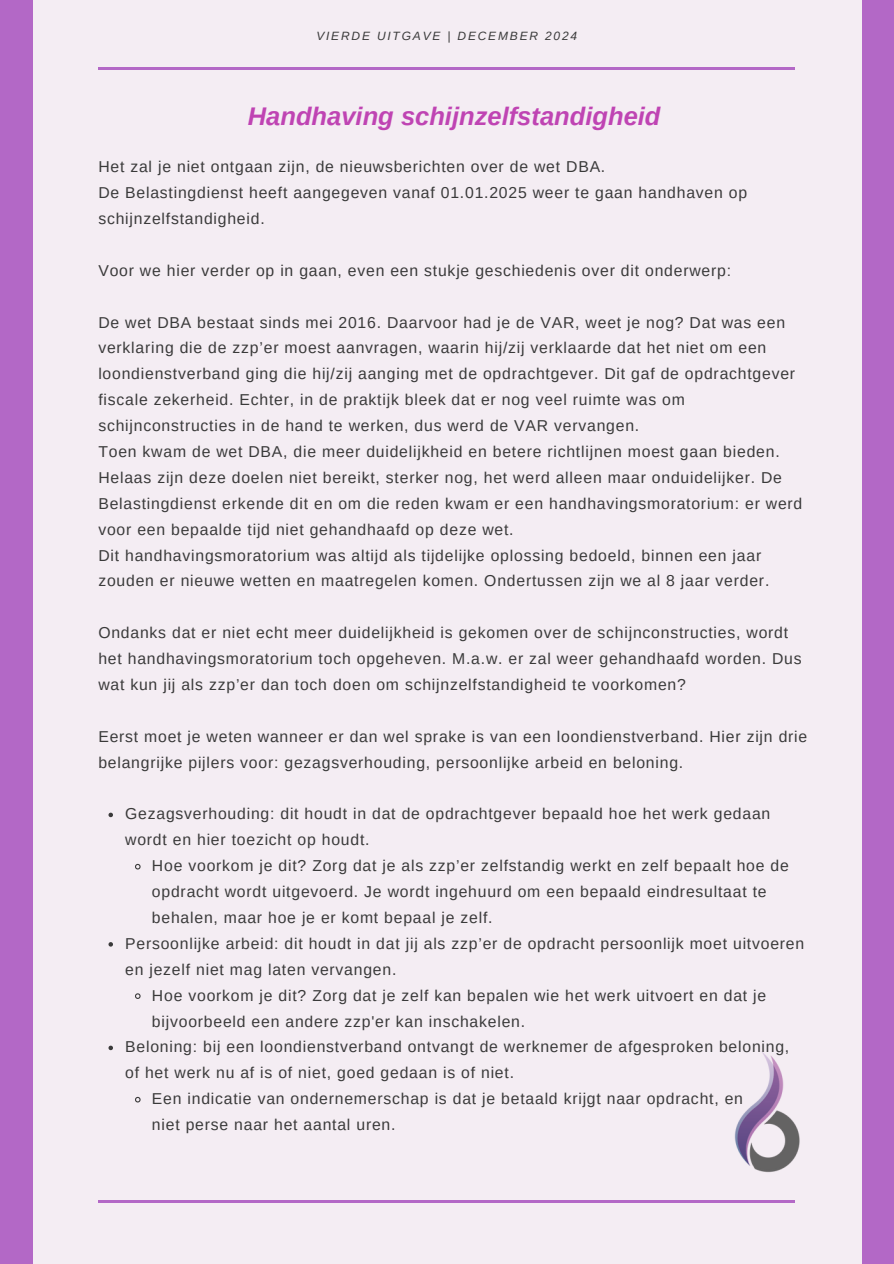
<style>
.page{position:relative;width:894px;height:1264px;background:#fff}
.page>*{position:absolute;margin:0;border:0;box-sizing:border-box;transform-origin:0 0}
.t1{font:italic 700 25.5px "Arimo";color:#bf44b3}
.t2{font:15.75px/25.8px "Arimo";letter-spacing:.05em;color:#3a3a3a}
.t3{font:italic 12px "Arimo";letter-spacing:.15em;color:#3a3a3a}
</style>
<div class="page">
<div style="left:0;top:0;width:893px;height:1263px;background:#f4edf3"></div>
<hr style="left:98px;top:67px;width:697px;height:2px;background:#b368c6">
<div style="left:861px;top:0;width:32px;height:1263px;background:#b368c6"></div>
<div style="left:0;top:0;width:33px;height:1263px;background:#b368c6"></div>
<hr style="left:98px;top:1200px;width:697px;height:2px;background:#b368c6">
<img style="left:734px;top:1052px;width:66px;height:121px">
<svg style="left:108px;top:812px;width:5px;height:5px"></svg>
<svg style="left:135px;top:863px;width:6px;height:7px"></svg>
<svg style="left:108px;top:942px;width:5px;height:4px"></svg>
<svg style="left:135px;top:993px;width:6px;height:6px"></svg>
<svg style="left:108px;top:1045px;width:5px;height:5px"></svg>
<svg style="left:135px;top:1096px;width:6px;height:7px"></svg>
<p class="t3" style="left:316px;top:29px;width:262px">VIERDE UITGAVE | DECEMBER 2024</p>
<p class="t1" style="left:248px;top:101px;width:414px">Handhaving schijnzelfstandigheid</p>
<p class="t2" style="left:98px;top:154px;width:650px">Het zal je niet ontgaan zijn, de nieuwsberichten over de wet DBA.<br>De Belastingdienst heeft aangegeven vanaf 01.01.2025 weer te gaan handhaven op schijnzelfstandigheid.</p>
<p class="t2" style="left:98px;top:257px;width:634px">Voor we hier verder op in gaan, even een stukje geschiedenis over dit onderwerp:</p>
<p class="t2" style="left:98px;top:309px;width:705px">De wet DBA bestaat sinds mei 2016. Daarvoor had je de VAR, weet je nog? Dat was een verklaring die de zzp’er moest aanvragen, waarin hij/zij verklaarde dat het niet om een loondienstverband ging die hij/zij aanging met de opdrachtgever. Dit gaf de opdrachtgever fiscale zekerheid. Echter, in de praktijk bleek dat er nog veel ruimte was om schijnconstructies in de hand te werken, dus werd de VAR vervangen.<br>Toen kwam de wet DBA, die meer duidelijkheid en betere richtlijnen moest gaan bieden.<br>Helaas zijn deze doelen niet bereikt, sterker nog, het werd alleen maar onduidelijker. De Belastingdienst erkende dit en om die reden kwam er een handhavingsmoratorium: er werd voor een bepaalde tijd niet gehandhaafd op deze wet.<br>Dit handhavingsmoratorium was altijd als tijdelijke oplossing bedoeld, binnen een jaar zouden er nieuwe wetten en maatregelen komen. Ondertussen zijn we al 8 jaar verder.</p>
<h1 class="t2" style="left:98px;top:620px;width:704px">Ondanks dat er niet echt meer duidelijkheid is gekomen over de schijnconstructies, wordt het handhavingsmoratorium toch opgeheven. M.a.w. er zal weer gehandhaafd worden. Dus wat kun jij als zzp’er dan toch doen om schijnzelfstandigheid te voorkomen?</h1>
<h2 class="t2" style="left:98px;top:723px;width:710px">Eerst moet je weten wanneer er dan wel sprake is van een loondienstverband. Hier zijn drie belangrijke pijlers voor: gezagsverhouding, persoonlijke arbeid en beloning.</h2>
<h2 class="t2" style="left:125px;top:801px;width:646px">Gezagsverhouding: dit houdt in dat de opdrachtgever bepaald hoe het werk gedaan wordt en hier toezicht op houdt.</h2>
<h2 class="t2" style="left:152px;top:852px;width:638px">Hoe voorkom je dit? Zorg dat je als zzp’er zelfstandig werkt en zelf bepaalt hoe de opdracht wordt uitgevoerd. Je wordt ingehuurd om een bepaald eindresultaat te behalen, maar hoe je er komt bepaal je zelf.</h2>
<h2 class="t2" style="left:125px;top:930px;width:680px">Persoonlijke arbeid: dit houdt in dat jij als zzp’er de opdracht persoonlijk moet uitvoeren en jezelf niet mag laten vervangen.</h2>
<h2 class="t2" style="left:152px;top:982px;width:615px">Hoe voorkom je dit? Zorg dat je zelf kan bepalen wie het werk uitvoert en dat je bijvoorbeeld een andere zzp'er kan inschakelen.</h2>
<p class="t2" style="left:125px;top:1034px;width:665px">Beloning: bij een loondienstverband ontvangt de werknemer de afgesproken beloning, of het werk nu af is of niet, goed gedaan is of niet.</p>
<p class="t2" style="left:152px;top:1085px;width:592px">Een indicatie van ondernemerschap is dat je betaald krijgt naar opdracht, en niet perse naar het aantal uren.</p>
</div>
